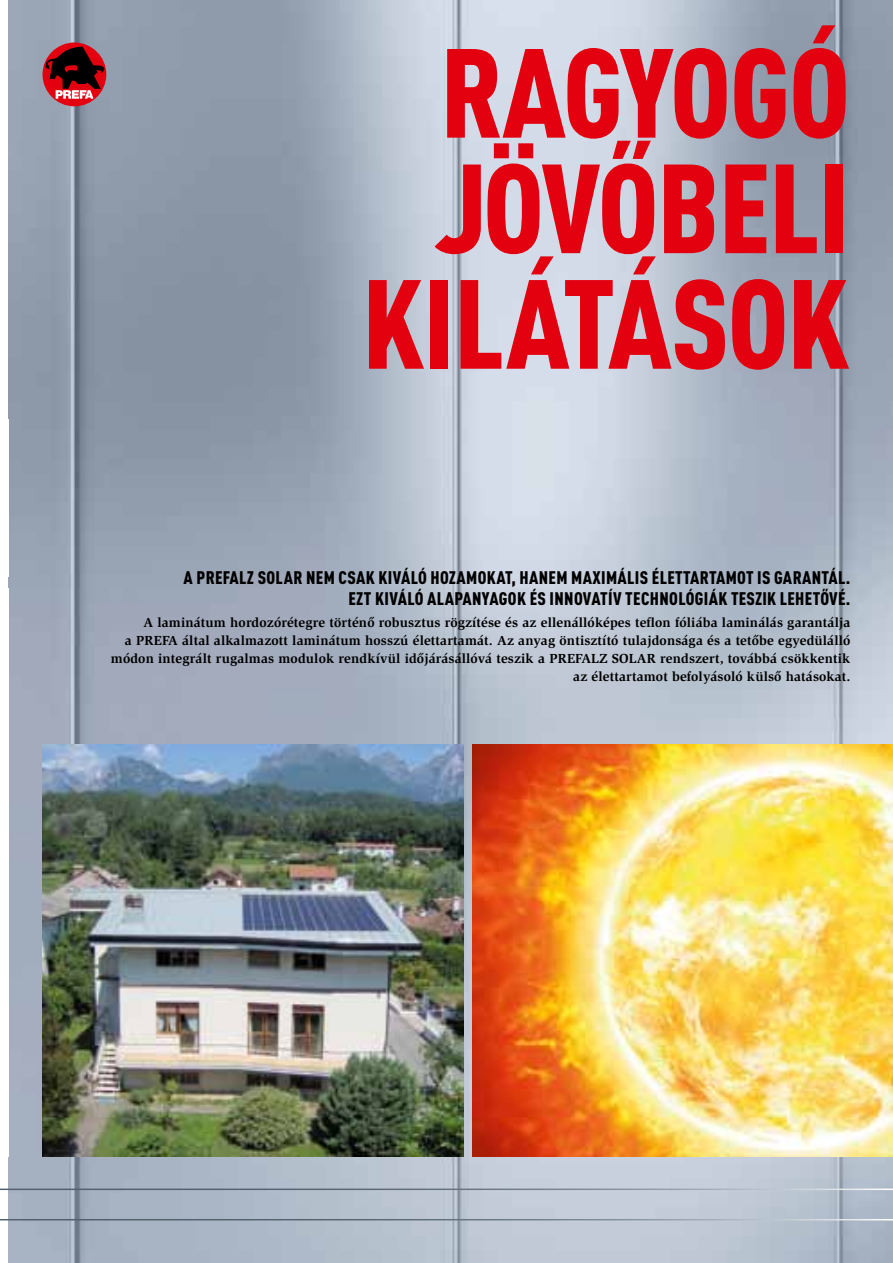
<style>
.page{position:relative;width:893px;height:1263px;background:#fff}
.page>*{position:absolute;margin:0;border:0;box-sizing:border-box;transform-origin:0 0}
.t1{font:900 condensed 124.5px/115.5px "DIN Pro";letter-spacing:-.01em;color:#e3000f;text-align:right}
.t2{font:900 condensed 18px "DIN Pro";letter-spacing:.02em;color:#000}
.t3{font:700 13.5px/18px "ITC Slimbach LTCE";letter-spacing:.01em;color:#000;text-align:right}
</style>
<div class="page">
<img style="left:9px;top:0;width:884px;height:1263px">
<svg style="left:0;top:1188px;width:893px;height:32px;background:#b1bcc9"></svg>
<div style="left:43px;top:43px;width:63px;height:63px;background:#e3000f;border-radius:50%"></div>
<svg style="left:45px;top:46px;width:60px;height:53px"></svg>
<img style="left:43px;top:744px;width:420px;height:413px">
<img style="left:472px;top:744px;width:421px;height:413px">
<h1 class="t1" style="left:362px;top:24px;width:489px">RAGYOGÓ<br>JÖVŐBELI<br>KILÁTÁSOK</h1>
<h2 class="t2" style="left:184px;top:563px;width:204px">A PREFALZ SOLAR NEM CSAK KIVÁLÓ</h2>
<h2 class="t2" style="left:430px;top:563px;width:196px">HOZAMOKAT, HANEM MAXI MÁLIS</h2>
<h2 class="t2" style="left:652px;top:563px;width:9px">ÉLETT</h2>
<h2 class="t2" style="left:690px;top:563px;width:131px">ARTAMOT IS GARANTÁL</h2>
<h2 class="t2" style="left:846px;top:563px;width:6px">.</h2>
<h2 class="t2" style="left:348px;top:584px;width:36px">EZT KIVÁLÓ</h2>
<h2 class="t2" style="left:427px;top:584px;width:132px">ALAPANYAGOK ÉS INNOV</h2>
<h2 class="t2" style="left:591px;top:584px;width:44px">ATÍV TECHNOLÓGIÁK</h2>
<h2 class="t2" style="left:731px;top:584px;width:58px">TESZIKLEHETŐVÉ</h2>
<h2 class="t2" style="left:846px;top:584px;width:6px">.</h2>
<p class="t3" style="left:111px;top:613px;width:741px">A laminátum hordozórétegre történő robusztus rögzítése és az ellenállóképes teflon fóliába laminálás garantálja<br>a PREFA által alkalmazott laminátum hosszú élettartamát. Az anyag öntisztító tulajdonsága és a tetőbe egyedülálló módon integrált rugalmas modulok rendkívül időjárásállóvá teszik a PREFALZ SOLAR rendszert, továbbá csökkentik az élettartamot befolyásoló külső hatásokat.</p>
</div>
